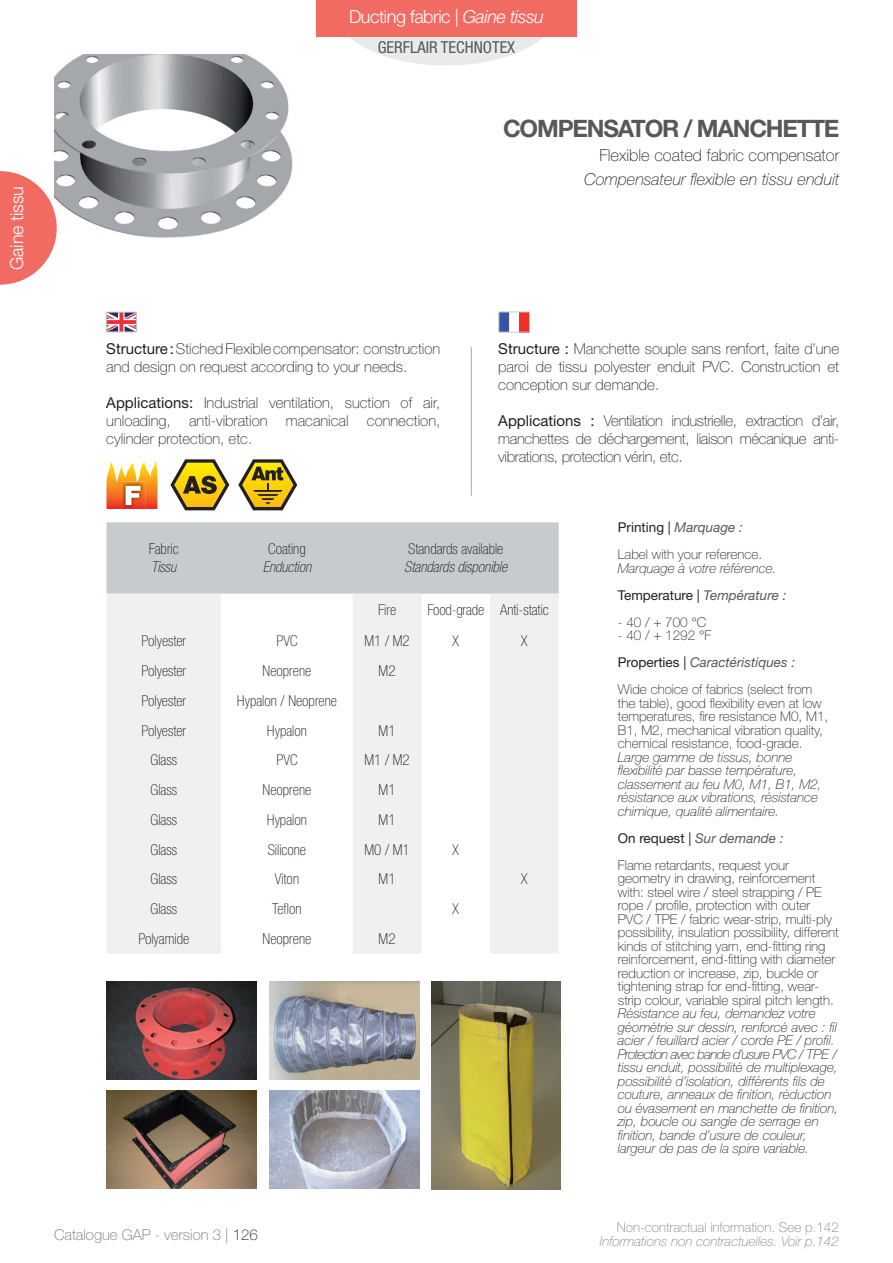
<style>
.page{position:relative;width:893px;height:1263px;background:#fff}
.page>*{position:absolute;margin:0;border:0;box-sizing:border-box;transform-origin:0 0}
.t1{font:700 24px "Helvetica Neue LT Std";letter-spacing:-.05em;color:#57585a}
.t2{font:300 18px "Helvetica Neue LT Std";letter-spacing:-.025em;color:#fff}
.t3{font:italic 100 16.5px "Helvetica Neue LT Std";color:#231f20}
.t4{font:100 16.5px "Helvetica Neue LT Std";color:#231f20}
.t5{font:condensed 16.5px "Helvetica Neue LT Std";color:#57585a}
.t6{font:100 15px/18px "Helvetica Neue LT Std";color:#231f20;text-align:justify}
.t7{font:100 condensed 15px "Helvetica Neue LT Std";color:#231f20}
.t8{font:italic 100 condensed 15px "Helvetica Neue LT Std";color:#231f20}
.t9{font:100 15px "Helvetica Neue LT Std";color:#717275}
.t10{font:100 13.5px/13.5px "Helvetica Neue LT Std";color:#231f20}
.t11{font:italic 100 13.5px/13.5px "Helvetica Neue LT Std";color:#231f20}
.t12{font:italic 100 13.5px "Helvetica Neue LT Std";color:#808285}
.t13{font:100 13.5px "Helvetica Neue LT Std";color:#808285}
.s1{font-style:italic}
.s2{font-weight:400}
.s3{font-weight:400;font-style:italic;color:#57585a}
.s4{font-weight:400;font-style:normal}
.s5{font-weight:400;color:#57585a}
.s6{color:#231f20}
</style>
<div class="page">
<img style="left:54px;top:54px;width:239px;height:184px">
<svg style="left:0;top:171px;width:57px;height:114px"></svg>
<hr style="left:471px;top:347px;width:1px;height:149px;background:#aaabaf">
<div style="left:519px;top:312px;width:10px;height:20px;background:#ee2f2a"></div>
<svg style="left:501px;top:314px;width:8px;height:16px"></svg>
<div style="left:499px;top:312px;width:30px;height:20px;border:1px solid #c6cbce"></div>
<svg style="left:108px;top:314px;width:26px;height:16px"></svg>
<div style="left:106px;top:312px;width:30px;height:20px;border:1px solid #c6cbce"></div>
<div style="left:106px;top:522px;width:453px;height:72px;background:#c6cbce"></div>
<svg style="left:107px;top:594px;width:452px;height:359px;fill:#eff1f1"></svg>
<img style="left:106px;top:982px;width:150px;height:98px">
<img style="left:269px;top:982px;width:150px;height:98px">
<img style="left:106px;top:1090px;width:150px;height:98px">
<img style="left:269px;top:1090px;width:150px;height:98px">
<img style="left:432px;top:981px;width:128px;height:208px">
<svg style="left:170px;top:459px;width:59px;height:51px"></svg>
<svg style="left:106px;top:460px;width:52px;height:49px"></svg>
<svg style="left:238px;top:459px;width:59px;height:51px"></svg>
<svg style="left:334px;top:36px;width:225px;height:30px"></svg>
<div style="left:316px;top:0;width:261px;height:36px;background:#f26b63"></div>
<h2 class="t2" style="left:6px;top:270px;width:85px;rotate:-90deg">Gaine tissu</h2>
<h2 class="t2" style="left:349px;top:6px;width:196px">Ducting fabric | <span class="s1">Gaine tissu</span></h2>
<p class="t5" style="left:378px;top:37px;width:139px">GERFLAIR TECHNOTEX</p>
<h1 class="t1" style="left:503px;top:114px;width:338px">COMPENSATOR / MANCHETTE</h1>
<p class="t4" style="left:599px;top:146px;width:241px">Flexible coated fabric compensator</p>
<p class="t3" style="left:584px;top:170px;width:257px">Compensateur flexible en tissu enduit</p>
<p class="t6" style="left:106px;top:340px;width:335px"><span class="s2">Structure :</span> Stiched Flexible compensator: construction and design on request according to your needs.</p>
<p class="t6" style="left:106px;top:394px;width:335px"><span class="s2">Applications:</span> Industrial ventilation, suction of air, unloading, anti-vibration macanical connection, cylinder protection, etc.</p>
<p class="t6" style="left:498px;top:340px;width:342px"><span class="s2">Structure :</span> Manchette souple sans renfort, faite d’une paroi de tissu polyester enduit PVC. Construction et conception sur demande.</p>
<p class="t6" style="left:498px;top:412px;width:342px"><span class="s2">Applications :</span> Ventilation industrielle, extraction d’air, manchettes de déchargement, liaison mécanique anti&shy;vibrations, protection vérin, etc.</p>
<p class="t7" style="left:149px;top:541px;width:31px">Fabric</p>
<p class="t8" style="left:151px;top:559px;width:27px">Tissu</p>
<p class="t7" style="left:268px;top:541px;width:39px">Coating</p>
<p class="t8" style="left:263px;top:559px;width:50px">Enduction</p>
<p class="t7" style="left:408px;top:541px;width:97px">Standards available</p>
<p class="t8" style="left:404px;top:559px;width:105px">Standards disponible</p>
<p class="t7" style="left:378px;top:601px;width:20px">Fire</p>
<p class="t7" style="left:427px;top:601px;width:123px">Food-grade Anti-static</p>
<p class="t7" style="left:141px;top:633px;width:46px">Polyester</p>
<p class="t7" style="left:276px;top:633px;width:23px">PVC</p>
<p class="t7" style="left:364px;top:633px;width:47px">M1 / M2</p>
<p class="t7" style="left:452px;top:633px;width:8px">X</p>
<p class="t7" style="left:521px;top:633px;width:8px">X</p>
<p class="t7" style="left:141px;top:662px;width:46px">Polyester</p>
<p class="t7" style="left:263px;top:662px;width:50px">Neoprene</p>
<p class="t7" style="left:379px;top:662px;width:18px">M2</p>
<p class="t7" style="left:141px;top:692px;width:46px">Polyester</p>
<p class="t7" style="left:237px;top:692px;width:101px">Hypalon / Neoprene</p>
<p class="t7" style="left:141px;top:722px;width:46px">Polyester</p>
<p class="t7" style="left:267px;top:722px;width:42px">Hypalon</p>
<p class="t7" style="left:379px;top:722px;width:18px">M1</p>
<p class="t7" style="left:151px;top:752px;width:28px">Glass</p>
<p class="t7" style="left:276px;top:752px;width:23px">PVC</p>
<p class="t7" style="left:364px;top:752px;width:47px">M1 / M2</p>
<p class="t7" style="left:151px;top:781px;width:28px">Glass</p>
<p class="t7" style="left:263px;top:781px;width:50px">Neoprene</p>
<p class="t7" style="left:379px;top:781px;width:18px">M1</p>
<p class="t7" style="left:151px;top:811px;width:28px">Glass</p>
<p class="t7" style="left:267px;top:811px;width:42px">Hypalon</p>
<p class="t7" style="left:379px;top:811px;width:18px">M1</p>
<p class="t7" style="left:151px;top:841px;width:28px">Glass</p>
<p class="t7" style="left:268px;top:841px;width:40px">Silicone</p>
<p class="t7" style="left:364px;top:841px;width:47px">M0 / M1</p>
<p class="t7" style="left:452px;top:841px;width:8px">X</p>
<p class="t7" style="left:151px;top:871px;width:28px">Glass</p>
<p class="t7" style="left:275px;top:871px;width:26px">Viton</p>
<p class="t7" style="left:379px;top:871px;width:18px">M1</p>
<p class="t7" style="left:521px;top:871px;width:8px">X</p>
<p class="t7" style="left:151px;top:900px;width:28px">Glass</p>
<p class="t7" style="left:272px;top:900px;width:31px">Teflon</p>
<p class="t7" style="left:452px;top:900px;width:8px">X</p>
<p class="t7" style="left:138px;top:930px;width:52px">Polyamide</p>
<p class="t7" style="left:263px;top:930px;width:50px">Neoprene</p>
<p class="t7" style="left:379px;top:930px;width:18px">M2</p>
<p class="t10" style="left:618px;top:514px;width:146px;line-height:27px"><span class="s2">Printing |</span> <span class="s3">Marquage :<br></span>Label with your reference.</p>
<p class="t11" style="left:618px;top:554px;width:170px;line-height:27px">Marquage à votre référence.<br><span class="s4">Temperature |</span> <span class="s5">Température :</span></p>
<p class="t10" style="left:618px;top:615px;width:90px">- 40 / + 700 °C</p>
<p class="t10" style="left:618px;top:622px;width:196px;line-height:27px">- 40 / + 1292 °F<br><span class="s2">Properties |</span> <span class="s3">Caractéristiques :<br></span>Wide choice of fabrics (select from</p>
<p class="t10" style="left:618px;top:696px;width:212px">the table), good flexibility even at low temperatures, fire resistance M0, M1, B1, M2, mechanical vibration quality, chemical resistance, food-grade.</p>
<p class="t11" style="left:618px;top:750px;width:205px">Large gamme de tissus, bonne flexibilité par basse température, classement au feu M0, M1, B1, M2, résistance aux vibrations, résistance chimique, qualité alimentaire.</p>
<p class="t10" style="left:618px;top:824px;width:173px;line-height:27px"><span class="s2">On request |</span> <span class="s3">Sur demande :<br></span>Flame retardants, request your</p>
<p class="t10" style="left:618px;top:872px;width:222px">geometry in drawing, reinforcement with: steel wire / steel strapping / PE rope / profile, protection with outer PVC / TPE / fabric wear-strip, multi-ply possibility, insulation possibility, different kinds of stitching yarn, end-fitting ring reinforcement, end-fitting with diameter reduction or increase, zip, buckle or tightening strap for end-fitting, wear&shy;strip colour, variable spiral pitch length.</p>
<p class="t11" style="left:618px;top:1007px;width:222px">Résistance au feu, demandez votre géométrie sur dessin, renforcé avec : fil acier / feuillard acier / corde PE / profil.<br>Protection avec bande d’usure PVC / TPE / tissu enduit, possibilité de multiplexage, possibilité d’isolation, différents fils de couture, anneaux de finition, réduction ou évasement en manchette de finition, zip, boucle ou sangle de serrage en finition, bande d’usure de couleur, largeur de pas de la spire variable.</p>
<p class="t9" style="left:54px;top:1226px;width:205px">Catalogue GAP - version 3 | <span class="s6">126</span></p>
<p class="t13" style="left:617px;top:1219px;width:224px">Non-contractual information. See p.142</p>
<p class="t12" style="left:600px;top:1233px;width:241px">Informations non contractuelles. Voir p.142</p>
</div>
